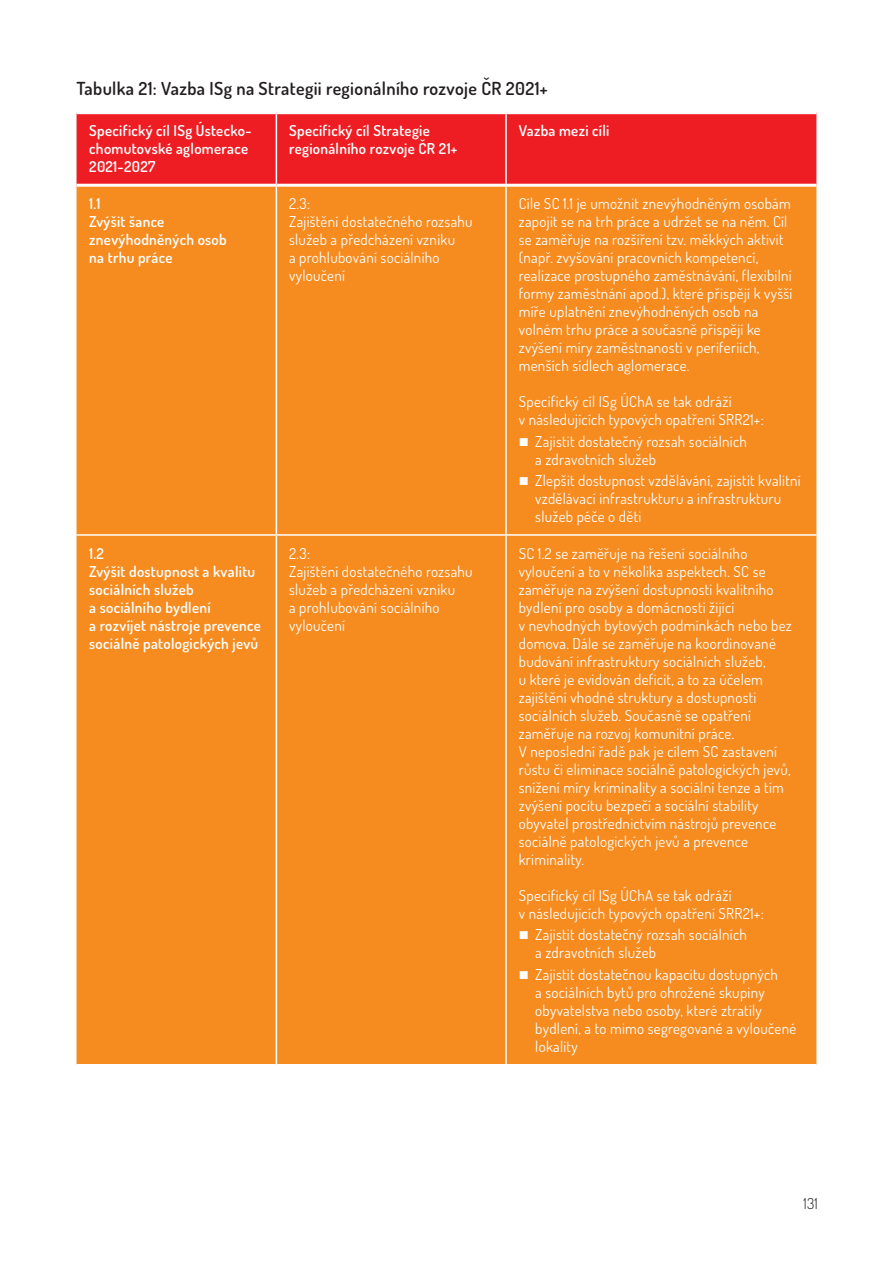
<style>
.page{position:relative;width:893px;height:1263px;background:#fff}
.page>*{position:absolute;margin:0;border:0;box-sizing:border-box;transform-origin:0 0}
.NAZEV_TABULKY{font:600 18px "Dosis";letter-spacing:.02em;color:#231f20}
.Tabulka{font:15px/18px "Dosis";letter-spacing:.02em;color:#fff}
.Tabulka-2{font:600 15px/18px "Dosis";letter-spacing:.02em;color:#fff}
.t1{font:300 15px "Dosis";color:#231f20}
</style>
<div class="page">
<div style="left:77px;top:114px;width:739px;height:70px;background:#ee1d23"></div>
<div style="left:77px;top:187px;width:739px;height:877px;background:#f68b1f"></div>
<hr style="left:276px;top:114px;width:1px;height:70px;background:#fff">
<hr style="left:505px;top:114px;width:2px;height:70px;background:#fff">
<hr style="left:276px;top:187px;width:1px;height:347px;background:#fff">
<hr style="left:505px;top:187px;width:2px;height:347px;background:#fff">
<hr style="left:77px;top:534px;width:199px;height:2px;background:#fff">
<hr style="left:276px;top:534px;width:230px;height:2px;background:#fff">
<hr style="left:276px;top:536px;width:1px;height:528px;background:#fff">
<hr style="left:506px;top:534px;width:310px;height:2px;background:#fff">
<hr style="left:505px;top:536px;width:2px;height:528px;background:#fff">
<svg style="left:529px;top:447px;width:14px;height:1px"></svg>
<svg style="left:529px;top:486px;width:14px;height:1px"></svg>
<svg style="left:529px;top:940px;width:14px;height:1px"></svg>
<svg style="left:529px;top:980px;width:14px;height:1px"></svg>
<p class="NAZEV_TABULKY" style="left:77px;top:77px;width:473px">Tabulka 21: Vazba ISg na Strategii regionálního rozvoje ČR 2021+</p>
<p class="Tabulka-2" style="left:89px;top:122px;width:164px">Specifický cíl ISg Ústecko&shy;chomutovské aglomerace<br>2021-2027</p>
<p class="Tabulka-2" style="left:289px;top:122px;width:170px">Specifický cíl Strategie regionálního rozvoje ČR 21+</p>
<p class="Tabulka-2" style="left:519px;top:122px;width:92px">Vazba mezi cíli</p>
<p class="Tabulka-2" style="left:89px;top:194px;width:13px">1.1</p>
<p class="Tabulka-2" style="left:89px;top:212px;width:139px">Zvýšit šance znevýhodněných osob na trhu práce</p>
<p class="Tabulka" style="left:519px;top:194px;width:275px">Cíle SC 1.1 je umožnit znevýhodněným osobám zapojit se na trh práce a udržet se na něm. Cíl se zaměřuje na rozšíření tzv. měkkých aktivit (např. zvyšování pracovních kompetencí, realizace prostupného zaměstnávání, flexibilní formy zaměstnání apod.), které přispějí k vyšší míře uplatnění znevýhodněných osob na volném trhu práce a současně přispějí ke zvýšení míry zaměstnanosti v periferiích, menších sídlech aglomerace.</p>
<p class="Tabulka" style="left:519px;top:392px;width:246px">Specifický cíl ISg ÚChA se tak odráží<br>v následujících typových opatření SRR21+:</p>
<p class="Tabulka" style="left:535px;top:432px;width:213px;text-indent:-16px">■ Zajistit dostatečný rozsah sociálních a zdravotních služeb</p>
<p class="Tabulka" style="left:535px;top:471px;width:267px;text-indent:-16px">■ Zlepšit dostupnost vzdělávání, zajistit kvalitní vzdělávací infrastrukturu a infrastrukturu služeb péče o děti</p>
<p class="Tabulka" style="left:289px;top:194px;width:22px">2.3:</p>
<p class="Tabulka" style="left:289px;top:212px;width:185px">Zajištění dostatečného rozsahu služeb a předcházení vzniku<br>a prohlubování sociálního vyloučení</p>
<p class="Tabulka-2" style="left:89px;top:544px;width:16px">1.2</p>
<p class="Tabulka-2" style="left:89px;top:562px;width:173px">Zvýšit dostupnost a kvalitu sociálních služeb<br>a sociálního bydlení<br>a rozvíjet nástroje prevence sociálně patologických jevů</p>
<p class="Tabulka" style="left:289px;top:544px;width:22px">2.3:</p>
<p class="Tabulka" style="left:289px;top:562px;width:185px">Zajištění dostatečného rozsahu služeb a předcházení vzniku<br>a prohlubování sociálního vyloučení</p>
<p class="Tabulka" style="left:519px;top:544px;width:275px">SC 1.2 se zaměřuje na řešení sociálního vyloučení a to v několika aspektech. SC se zaměřuje na zvýšení dostupnosti kvalitního bydlení pro osoby a domácnosti žijící<br>v nevhodných bytových podmínkách nebo bez domova. Dále se zaměřuje na koordinované budování infrastruktury sociálních služeb,<br>u které je evidován deficit, a to za účelem zajištění vhodné struktury a dostupnosti sociálních služeb. Současně se opatření zaměřuje na rozvoj komunitní práce.<br>V neposlední řadě pak je cílem SC zastavení růstu či eliminace sociálně patologických jevů, snížení míry kriminality a sociální tenze a tím zvýšení pocitu bezpečí a sociální stability obyvatel prostřednictvím nástrojů prevence sociálně patologických jevů a prevence kriminality.</p>
<p class="Tabulka" style="left:519px;top:886px;width:246px">Specifický cíl ISg ÚChA se tak odráží<br>v následujících typových opatření SRR21+:</p>
<p class="Tabulka" style="left:535px;top:925px;width:213px;text-indent:-16px">■ Zajistit dostatečný rozsah sociálních a zdravotních služeb</p>
<p class="Tabulka" style="left:535px;top:965px;width:263px;text-indent:-16px">■ Zajistit dostatečnou kapacitu dostupných<br>a sociálních bytů pro ohrožené skupiny obyvatelstva nebo osoby, které ztratily bydlení, a to mimo segregované a vyloučené lokality</p>
<p class="t1" style="left:803px;top:1193px;width:16px">131</p>
</div>
